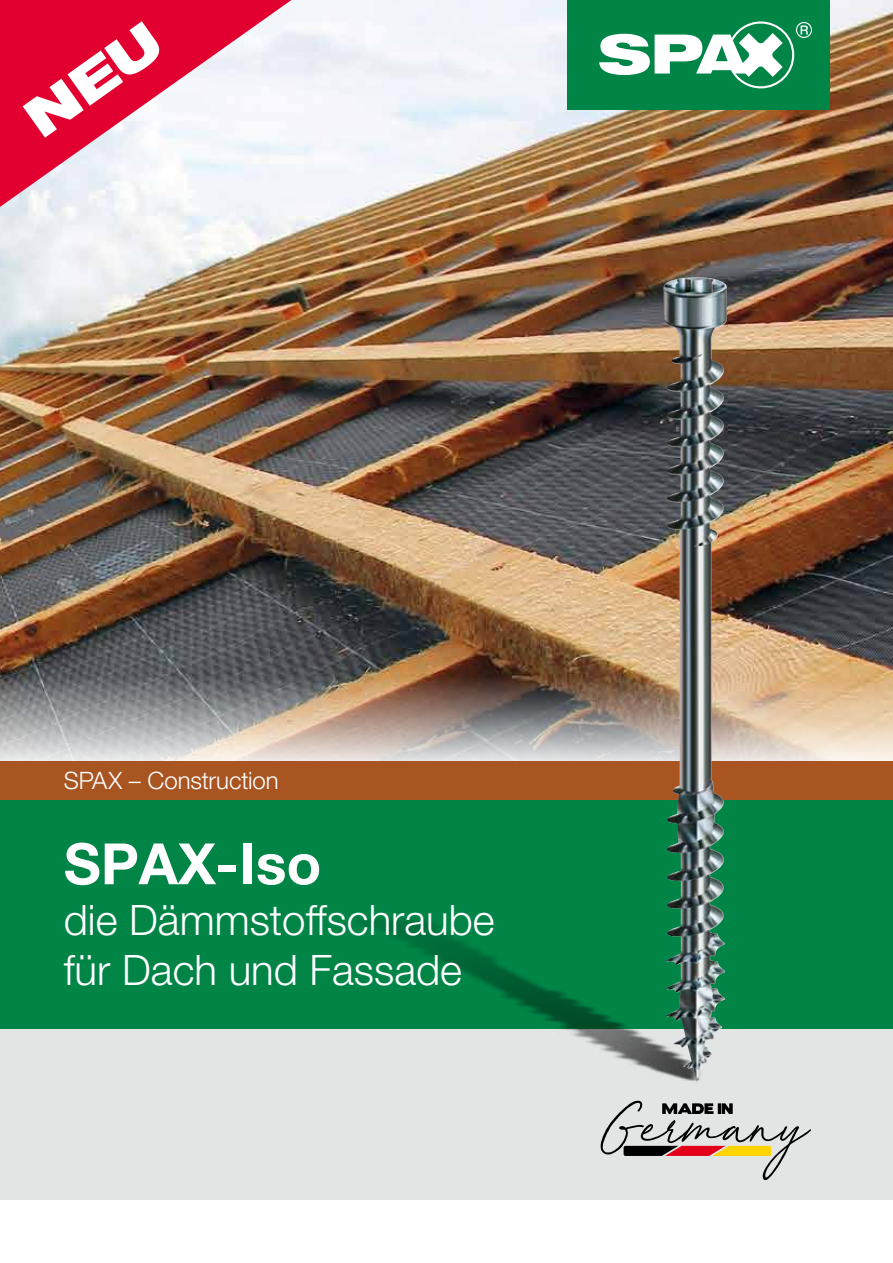
<style>
.page{position:relative;width:893px;height:1263px;background:#fff}
.page>*{position:absolute;margin:0;border:0;box-sizing:border-box;transform-origin:0 0}
.t1{font:700 57px "Helvetica Neue LT Pro";color:#fff}
.t2{font:300 42px/50.4px "Helvetica Neue LT Pro";color:#fff}
.t3{font:300 24px "Helvetica Neue LT Pro";color:#fff}
</style>
<div class="page">
<img style="left:0;top:0;width:893px;height:676px">
<div style="left:0;top:1029px;width:893px;height:170px;background:#e3e4e4"></div>
<img style="left:0;top:676px;width:893px;height:85px">
<div style="left:0;top:799px;width:893px;height:230px;background:#008547"></div>
<div style="left:0;top:761px;width:893px;height:38px;background:#a85521"></div>
<img style="left:357px;top:920px;width:306px;height:154px">
<img style="left:663px;top:279px;width:63px;height:803px">
<svg style="left:601px;top:1101px;width:210px;height:79px"></svg>
<div style="left:567px;top:0;width:262px;height:110px;background:#008547"></div>
<svg style="left:599px;top:21px;width:213px;height:67px"></svg>
<svg style="left:0;top:0;width:291px;height:207px"></svg>
<svg style="left:23px;top:21px;width:142px;height:117px"></svg>
<p class="t3" style="left:64px;top:766px;width:216px">SPAX – Construction</p>
<p class="t3" style="left:146px;top:766px;width:87px">Outdoor</p>
<h1 class="t1" style="left:64px;top:829px;width:259px">SPAX-Iso</h1>
<p class="t2" style="left:64px;top:894px;width:432px">die Dämmstoffschraube für Dach und Fassade</p>
</div>
